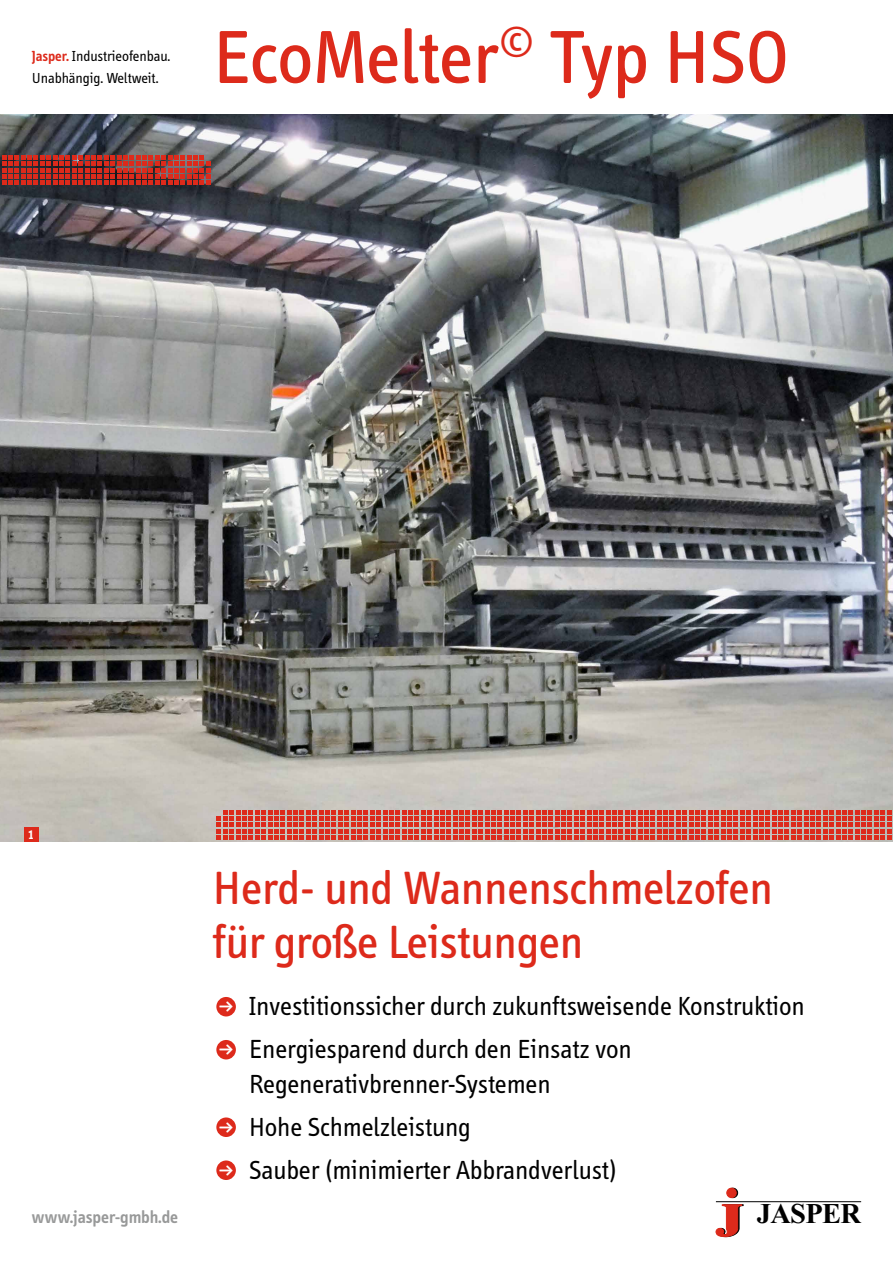
<style>
.page{position:relative;width:893px;height:1263px;background:#fff}
.page>*{position:absolute;margin:0;border:0;box-sizing:border-box;transform-origin:0 0}
.t1{font:77.25px "Info";letter-spacing:-.01em;color:#dd2a1b}
.t2{font:48px/54px "Info";color:#dd2a1b}
.t3{font:700 28.65px "Times New Roman";letter-spacing:-.025em;color:#000}
.t4{font:27px/43px "Info";color:#000}
.t5{font:600 18px "Info";color:#989999}
.t6{font:700 15.45px "Info";color:#fff}
.t7{font:15px/22.5px "Info";color:#000}
.t8{font:700 12.75px "Info";color:#fff}
.s1{font-weight:600;color:#dd2a1b}
</style>
<div class="page">
<div style="left:728px;top:1188px;width:10px;height:9px;background:#d32819;border-radius:50%"></div>
<div style="left:728px;top:1188px;width:10px;height:10px;border:1px solid #000;border-radius:50%"></div>
<div style="left:727px;top:1188px;width:9px;height:9px;background:#dd2a1b;border-radius:50%"></div>
<div style="left:727px;top:1188px;width:9px;height:10px;border:1px solid #dd2a1b;border-radius:50%"></div>
<svg style="left:716px;top:1204px;width:27px;height:33px"></svg>
<hr style="left:716px;top:1201px;width:145px;height:1px;background:#000">
<div style="left:216px;top:997px;width:20px;height:19px;background:#dd2a1b;border-radius:50%"></div>
<div style="left:216px;top:1040px;width:20px;height:19px;background:#dd2a1b;border-radius:50%"></div>
<div style="left:216px;top:1117px;width:20px;height:20px;background:#dd2a1b;border-radius:50%"></div>
<div style="left:216px;top:1160px;width:20px;height:20px;background:#dd2a1b;border-radius:50%"></div>
<img style="left:0;top:115px;width:893px;height:727px">
<svg style="left:217px;top:810px;width:674px;height:30px;background:#d35e52"></svg>
<div style="left:24px;top:827px;width:14px;height:15px;background:#dd2a1b"></div>
<svg style="left:2px;top:155px;width:208px;height:30px;background:#a53129"></svg>
<p class="t7" style="left:32px;top:44px;width:140px"><span class="s1">Jasper.</span> Industrieofenbau.<br>Unabhängig. Weltweit.</p>
<h1 class="t1" style="left:213px;top:14px;width:577px">EcoMelter<sup>©</sup> Typ HSO</h1>
<p class="t8" style="left:28px;top:827px;width:8px">1</p>
<h2 class="t2" style="left:213px;top:861px;width:561px">Herd- und Wannenschmelzofen für große Leistungen</h2>
<p class="t6" style="left:219px;top:998px;width:16px">±</p>
<p class="t6" style="left:219px;top:1041px;width:16px">±</p>
<p class="t6" style="left:219px;top:1119px;width:16px">±</p>
<p class="t6" style="left:219px;top:1162px;width:16px">±</p>
<p class="t4" style="left:249px;top:985px;width:557px">Investitionssicher durch zukunftsweisende Konstruktion<br>Energiesparend durch den Einsatz von</p>
<p class="t4" style="left:249px;top:1063px;width:370px">Regenerativbrenner-Systemen<br>Hohe Schmelzleistung<br>Sauber (minimierter Abbrandverlust)</p>
<p class="t5" style="left:32px;top:1206px;width:148px">www.jasper-gmbh.de</p>
<p class="t3" style="left:757px;top:1196px;width:106px">JASPER</p>
</div>
